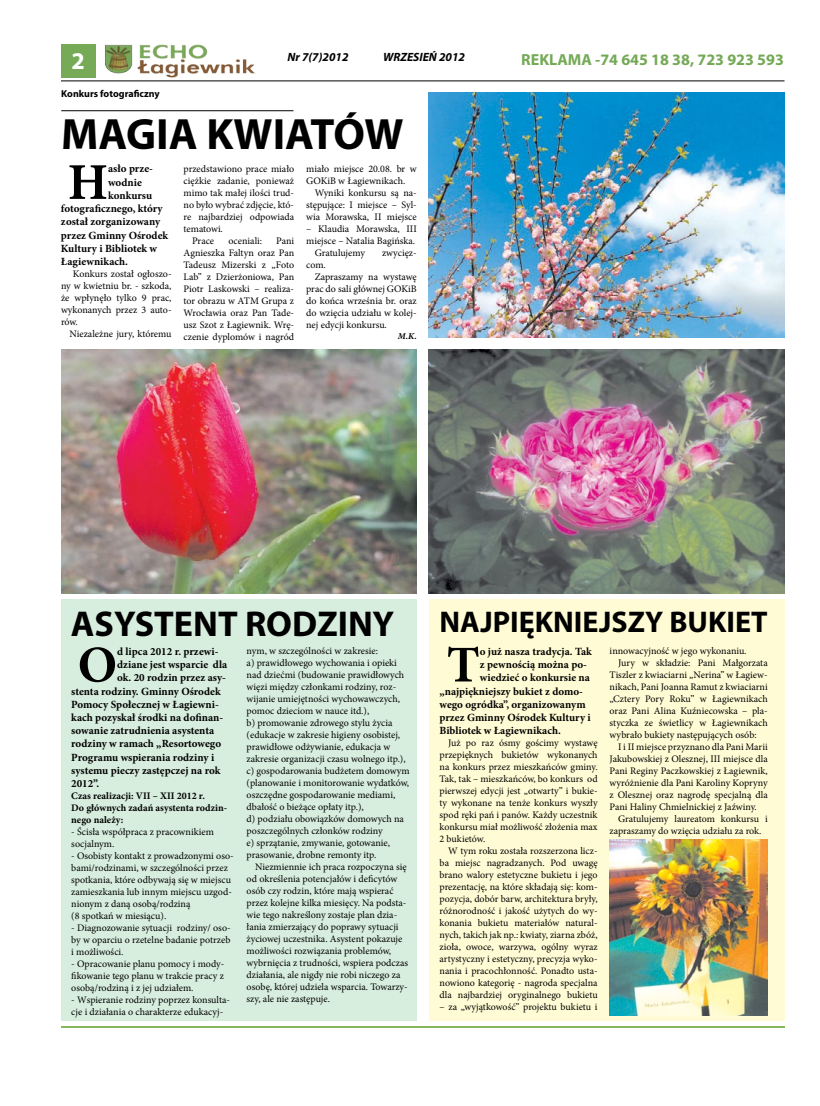
<style>
.page{position:relative;width:820px;height:1106px;background:#fff}
.page>*{position:absolute;margin:0;border:0;box-sizing:border-box;transform-origin:0 0}
.t1{font:700 51.6px "Minion Pro";color:#000}
.t2{font:700 44px "Myriad Pro";color:#000}
.t3{font:700 36px "Myriad Pro";color:#000}
.t4{font:700 30px "Myriad Pro";color:#000}
.t5{font:700 24px "Myriad Pro";color:#fff}
.t6{font:700 16px "Myriad Pro";color:#74a956}
.t7{font:italic 700 12px "Myriad Pro";color:#000}
.t8{font:700 11px "Minion Pro";color:#000}
.t9{font:10px/12px "Minion Pro";color:#000;text-align:justify}
.t10{font:700 10px/12px "Minion Pro";color:#000}
.t11{font:700 10px "Myriad Pro";color:#000}
.t12{font:italic 700 9px "Minion Pro";color:#000}
</style>
<div class="page">
<div style="left:61px;top:44px;width:34px;height:33px;background:#77aa56"></div>
<hr style="left:61px;top:81px;width:723px;height:1px;background:#000">
<img style="left:105px;top:44px;width:150px;height:33px">
<div style="left:61px;top:600px;width:355px;height:420px;background:#d7eddd"></div>
<div style="left:428px;top:599px;width:356px;height:421px;background:#fffcd5"></div>
<hr style="left:61px;top:110px;width:232px;height:1px;background:#000">
<img style="left:428px;top:93px;width:356px;height:244px">
<img style="left:428px;top:349px;width:356px;height:244px">
<img style="left:61px;top:349px;width:355px;height:244px">
<hr style="left:61px;top:1026px;width:723px;height:2px;background:#85b85b">
<img style="left:609px;top:839px;width:158px;height:176px">
<h3 class="t5" style="left:71px;top:45px;width:15px">2</h3>
<p class="t7" style="left:287px;top:50px;width:63px">Nr 7(7)2012</p>
<p class="t7" style="left:383px;top:50px;width:83px">WRZESIEŃ 2012</p>
<h3 class="t6" style="left:521px;top:49px;width:264px">REKLAMA -74 645 18 38, 723 923 593</h3>
<p class="t11" style="left:61px;top:88px;width:100px">Konkurs fotograficzny</p>
<h2 class="t2" style="left:61px;top:105px;width:344px">MAGIA KWIATÓW</h2>
<h1 class="t1" style="left:68px;top:146px;width:42px">H</h1>
<p class="t8" style="left:108px;top:161px;width:46px">asło prze-</p>
<p class="t8" style="left:108px;top:174px;width:35px">wodnie</p>
<p class="t8" style="left:108px;top:188px;width:45px">konkursu</p>
<p class="t8" style="left:61px;top:201px;width:103px">fotograficznego, który</p>
<p class="t8" style="left:61px;top:214px;width:101px">został zorganizowany</p>
<p class="t8" style="left:61px;top:227px;width:108px">przez Gminny Ośrodek</p>
<p class="t8" style="left:61px;top:240px;width:97px">Kultury i Bibliotek w</p>
<p class="t8" style="left:61px;top:254px;width:68px">Łagiewnikach.</p>
<p class="t9" style="left:61px;top:268px;width:112px;text-indent:12px">Konkurs został ogłoszo&shy;ny w kwietniu br. - szkoda, że wpłynęło tylko 9 prac, wykonanych przez 3 auto&shy;rów.</p>
<p class="t9" style="left:69px;top:328px;width:103px">Niezależne jury, któremu</p>
<p class="t9" style="left:183px;top:163px;width:112px">przedstawiono prace miało</p>
<p class="t9" style="left:183px;top:175px;width:112px">ciężkie zadanie, ponieważ</p>
<p class="t9" style="left:183px;top:187px;width:112px">mimo tak małej ilości trud-</p>
<p class="t9" style="left:183px;top:199px;width:112px">no było wybrać zdjęcie, któ-</p>
<p class="t9" style="left:183px;top:211px;width:112px">re najbardziej odpowiada</p>
<p class="t9" style="left:183px;top:223px;width:41px">tematowi.</p>
<p class="t9" style="left:192px;top:235px;width:24px">Prace</p>
<p class="t9" style="left:228px;top:235px;width:35px">oceniali:</p>
<p class="t9" style="left:183px;top:235px;width:112px;text-indent:93px">Pani Agnieszka Faltyn oraz Pan Tadeusz Mizerski z „Foto Lab” z Dzierżoniowa, Pan Piotr Laskowski – realiza&shy;tor obrazu w ATM Grupa z Wrocławia oraz Pan Tade&shy;usz Szot z Łagiewnik. Wrę&shy;czenie dyplomów i nagród</p>
<p class="t9" style="left:306px;top:163px;width:112px">miało miejsce 20.08. br w<br>GOKiB w Łagiewnikach.</p>
<p class="t9" style="left:306px;top:187px;width:112px;text-indent:9px">Wyniki konkursu są na&shy;stępujące: I miejsce – Syl&shy;wia Morawska, II miejsce</p>
<p class="t9" style="left:306px;top:223px;width:112px">– Klaudia Morawska, III</p>
<p class="t9" style="left:306px;top:235px;width:110px">miejsce – Natalia Bagińska.</p>
<p class="t9" style="left:314px;top:247px;width:52px">Gratulujemy</p>
<p class="t9" style="left:382px;top:247px;width:36px">zwycięz-</p>
<p class="t9" style="left:306px;top:259px;width:21px">com.</p>
<p class="t9" style="left:314px;top:271px;width:103px">Zapraszamy na wystawę</p>
<p class="t9" style="left:306px;top:283px;width:112px">prac do sali głównej GOKiB</p>
<p class="t9" style="left:306px;top:295px;width:112px">do końca września br. oraz</p>
<p class="t9" style="left:306px;top:307px;width:112px">do wzięcia udziału w kolej-</p>
<p class="t9" style="left:306px;top:319px;width:82px">nej edycji konkursu.</p>
<p class="t12" style="left:398px;top:329px;width:20px">M.K.</p>
<h3 class="t3" style="left:71px;top:600px;width:324px">ASYSTENT RODZINY</h3>
<h3 class="t4" style="left:439px;top:602px;width:329px">NAJPIĘKNIEJSZY BUKIET</h3>
<h1 class="t1" style="left:78px;top:628px;width:41px">O</h1>
<p class="t8" style="left:117px;top:644px;width:103px">d lipca 2012 r. przewi-</p>
<p class="t8" style="left:117px;top:657px;width:112px">dziane jest wsparcie dla</p>
<p class="t8" style="left:117px;top:670px;width:110px">ok. 20 rodzin przez asy-</p>
<p class="t8" style="left:71px;top:683px;width:151px">stenta rodziny. Gminny Ośrodek</p>
<p class="t8" style="left:71px;top:696px;width:149px">Pomocy Społecznej w Łagiewni-</p>
<p class="t8" style="left:71px;top:710px;width:153px">kach pozyskał środki na dofinan-</p>
<p class="t8" style="left:71px;top:723px;width:144px">sowanie zatrudnienia asystenta</p>
<p class="t8" style="left:71px;top:736px;width:151px">rodziny w ramach „Resortowego</p>
<p class="t8" style="left:71px;top:749px;width:144px">Programu wspierania rodziny i</p>
<p class="t8" style="left:71px;top:762px;width:151px">systemu pieczy zastępczej na rok</p>
<p class="t8" style="left:71px;top:776px;width:29px">2012”.</p>
<p class="t10" style="left:71px;top:789px;width:157px">Czas realizacji: VII – XII 2012 r.<br>Do głównych zadań asystenta rodzin&shy;nego należy:</p>
<p class="t9" style="left:71px;top:826px;width:144px">- Ścisła współpraca z pracownikiem socjalnym.</p>
<p class="t9" style="left:71px;top:850px;width:164px;text-align:left">- Osobisty kontakt z prowadzonymi oso&shy;bami/rodzinami, w szczególności przez spotkania, które odbywają się w miejscu zamieszkania lub innym miejscu uzgod&shy;nionym z daną osobą/rodziną<br>(8 spotkań w miesiącu).</p>
<p class="t9" style="left:71px;top:922px;width:161px">- Diagnozowanie sytuacji rodziny/ oso&shy;by w oparciu o rzetelne badanie potrzeb i możliwości.</p>
<p class="t9" style="left:71px;top:958px;width:155px">- Opracowanie planu pomocy i mody&shy;fikowanie tego planu w trakcie pracy z osobą/rodziną i z jej udziałem.</p>
<p class="t9" style="left:71px;top:994px;width:160px">- Wspieranie rodziny poprzez konsulta&shy;cje i działania o charakterze edukacyj-</p>
<p class="t9" style="left:246px;top:645px;width:164px;text-align:left">nym, w szczególności w zakresie:<br>a) prawidłowego wychowania i opieki nad dziećmi (budowanie prawidłowych więzi między członkami rodziny, roz&shy;wijanie umiejętności wychowawczych, pomoc dzieciom w nauce itd.),<br>b) promowanie zdrowego stylu życia (edukacje w zakresie higieny osobistej, prawidłowe odżywianie, edukacja w zakresie organizacji czasu wolnego itp.), c) gospodarowania budżetem domowym (planowanie i monitorowanie wydatków, oszczędne gospodarowanie mediami, dbałość o bieżące opłaty itp.),<br>d) podziału obowiązków domowych na poszczególnych członków rodziny<br>e) sprzątanie, zmywanie, gotowanie, prasowanie, drobne remonty itp.</p>
<p class="t9" style="left:246px;top:861px;width:163px;text-align:left;text-indent:8px">Niezmiennie ich praca rozpoczyna się od określenia potencjałów i deficytów osób czy rodzin, które mają wspierać przez kolejne kilka miesięcy. Na podsta&shy;wie tego nakreślony zostaje plan dzia&shy;łania zmierzający do poprawy sytuacji życiowej uczestnika. Asystent pokazuje możliwości rozwiązania problemów, wybrnięcia z trudności, wspiera podczas działania, ale nigdy nie robi niczego za osobę, której udziela wsparcia. Towarzy&shy;szy, ale nie zastępuje.</p>
<h1 class="t1" style="left:446px;top:628px;width:35px">T</h1>
<p class="t8" style="left:479px;top:644px;width:114px">o już nasza tradycja. Tak</p>
<p class="t8" style="left:479px;top:657px;width:109px">z pewnością można po-</p>
<p class="t8" style="left:479px;top:670px;width:112px">wiedzieć o konkursie na</p>
<p class="t8" style="left:439px;top:683px;width:145px">„najpiękniejszy bukiet z domo-</p>
<p class="t8" style="left:439px;top:696px;width:147px">wego ogródka”, organizowanym</p>
<p class="t8" style="left:439px;top:710px;width:153px">przez Gminny Ośrodek Kultury i</p>
<p class="t8" style="left:439px;top:723px;width:123px">Bibliotek w Łagiewnikach.</p>
<p class="t9" style="left:439px;top:737px;width:159px;text-indent:8px">Już po raz ósmy gościmy wystawę przepięknych bukietów wykonanych na konkurs przez mieszkańców gminy.<br>Tak, tak – mieszkańców, bo konkurs od pierwszej edycji jest „otwarty” i bukie&shy;ty wykonane na tenże konkurs wyszły spod ręki pań i panów. Każdy uczestnik konkursu miał możliwość złożenia max 2 bukietów.</p>
<p class="t9" style="left:439px;top:845px;width:159px;text-indent:8px">W tym roku została rozszerzona licz&shy;ba miejsc nagradzanych. Pod uwagę brano walory estetyczne bukietu i jego prezentację, na które składają się: kom&shy;pozycja, dobór barw, architektura bryły, różnorodność i jakość użytych do wy&shy;konania bukietu materiałów natural&shy;nych, takich jak np.: kwiaty, ziarna zbóż, zioła, owoce, warzywa, ogólny wyraz artystyczny i estetyczny, precyzja wyko&shy;nania i pracochłonność. Ponadto usta&shy;nowiono kategorię - nagroda specjalna dla najbardziej oryginalnego bukietu</p>
<p class="t9" style="left:439px;top:1001px;width:159px">– za „wyjątkowość” projektu bukietu i</p>
<p class="t9" style="left:609px;top:645px;width:138px">innowacyjność w jego wykonaniu.</p>
<p class="t9" style="left:618px;top:657px;width:151px">Jury w składzie: Pani Małgorzata</p>
<p class="t9" style="left:609px;top:669px;width:159px">Tiszler z kwiaciarni „Nerina” w Łagiew-</p>
<p class="t9" style="left:609px;top:681px;width:159px">nikach, Pani Joanna Ramut z kwiaciarni</p>
<p class="t9" style="left:609px;top:693px;width:159px">„Cztery Pory Roku” w Łagiewnikach</p>
<p class="t9" style="left:609px;top:705px;width:159px">oraz Pani Alina Kuźniecowska – pla-</p>
<p class="t9" style="left:609px;top:717px;width:159px">styczka ze świetlicy w Łagiewnikach</p>
<p class="t9" style="left:609px;top:729px;width:148px">wybrało bukiety następujących osób:</p>
<p class="t9" style="left:618px;top:741px;width:151px">I i II miejsce przyznano dla Pani Marii</p>
<p class="t9" style="left:609px;top:753px;width:159px">Jakubowskiej z Olesznej, III miejsce dla</p>
<p class="t9" style="left:609px;top:765px;width:159px">Pani Reginy Paczkowskiej z Łagiewnik,</p>
<p class="t9" style="left:609px;top:777px;width:159px">wyróżnienie dla Pani Karoliny Kopryny</p>
<p class="t9" style="left:609px;top:789px;width:159px">z Olesznej oraz nagrodę specjalną dla</p>
<p class="t9" style="left:609px;top:801px;width:149px">Pani Haliny Chmielnickiej z Jaźwiny.</p>
<p class="t9" style="left:618px;top:813px;width:151px">Gratulujemy laureatom konkursu i</p>
<p class="t9" style="left:609px;top:825px;width:153px">zapraszamy do wzięcia udziału za rok.</p>
</div>
